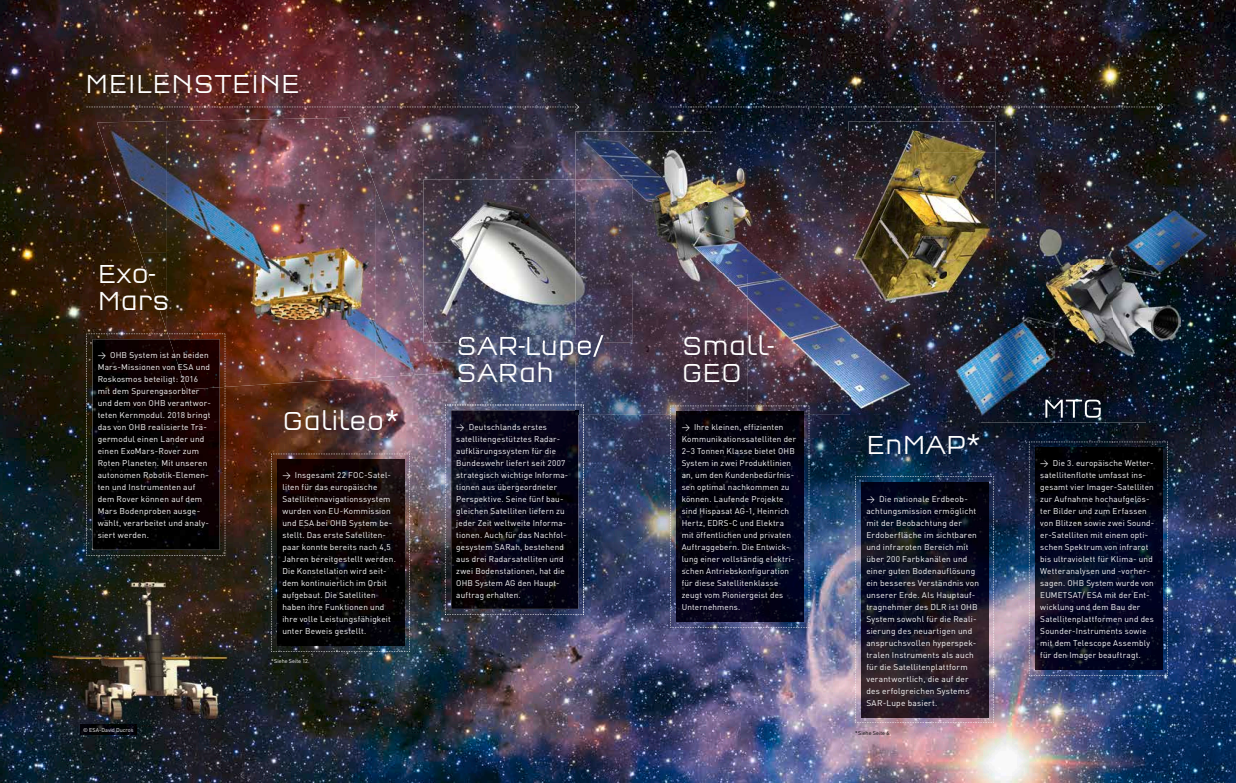
<style>
.page{position:relative;width:1236px;height:783px;background:#fff}
.page>*{position:absolute;margin:0;border:0;box-sizing:border-box;transform-origin:0 0}
.t1{font:300 condensed 27px/27px "Q Type OT";color:#fff}
.t2{font:300 condensed 27px "Q Type OT";letter-spacing:.02em;color:#fff}
.t3{font:8.3px/12px "DIN";letter-spacing:.025em;color:#fff}
.t4{font:5.5px "DIN";color:#fff}
.t5{font:5.5px "DIN";color:#000}
</style>
<div class="page">
<img style="left:0;top:0;width:1236px;height:782px">
<img style="left:166px;top:118px;width:210px;height:202px">
<img style="left:97px;top:121px;width:70px;height:132px">
<img style="left:375px;top:187px;width:35px;height:190px">
<img style="left:410px;top:279px;width:35px;height:96px">
<img style="left:140px;top:252px;width:27px;height:78px">
<img style="left:201px;top:320px;width:175px;height:67px">
<img style="left:166px;top:320px;width:35px;height:13px">
<img style="left:47px;top:567px;width:186px;height:157px">
<img style="left:86px;top:103px;width:493px;height:7px">
<img style="left:86px;top:333px;width:140px;height:223px">
<img style="left:93px;top:339px;width:127px;height:210px">
<img style="left:170px;top:339px;width:50px;height:50px">
<img style="left:271px;top:453px;width:139px;height:199px">
<img style="left:277px;top:459px;width:127px;height:186px">
<img style="left:80px;top:724px;width:56px;height:10px">
<svg style="left:670px;top:103px;width:493px;height:7px;background:#24252d"></svg>
<img style="left:1029px;top:441px;width:139px;height:235px">
<img style="left:1035px;top:447px;width:127px;height:222px">
<img style="left:849px;top:121px;width:146px;height:31px">
<img style="left:920px;top:152px;width:75px;height:64px">
<img style="left:920px;top:216px;width:27px;height:94px">
<img style="left:995px;top:203px;width:185px;height:63px">
<img style="left:1180px;top:203px;width:33px;height:219px">
<img style="left:981px;top:266px;width:199px;height:156px">
<img style="left:947px;top:310px;width:34px;height:112px">
<img style="left:1045px;top:399px;width:56px;height:18px">
<img style="left:947px;top:203px;width:48px;height:107px">
<img style="left:576px;top:131px;width:273px;height:71px">
<img style="left:632px;top:202px;width:217px;height:71px">
<img style="left:610px;top:273px;width:241px;height:142px">
<img style="left:576px;top:342px;width:34px;height:73px">
<img style="left:851px;top:310px;width:69px;height:105px">
<svg style="left:445px;top:404px;width:139px;height:211px;background:#121120"></svg>
<img style="left:576px;top:342px;width:27px;height:18px">
<img style="left:849px;top:131px;width:71px;height:179px">
<img style="left:424px;top:180px;width:208px;height:162px">
<img style="left:424px;top:315px;width:9px;height:27px">
<img style="left:459px;top:335px;width:144px;height:7px">
<img style="left:670px;top:405px;width:140px;height:223px">
<img style="left:677px;top:411px;width:127px;height:210px">
<img style="left:855px;top:476px;width:139px;height:247px">
<img style="left:861px;top:482px;width:127px;height:235px">
<h1 class="t2" style="left:86px;top:68px;width:216px">MEILENSTEINE</h1>
<h1 class="t1" style="left:98px;top:260px;width:73px">Exo-<br>Mars</h1>
<p class="t3" style="left:98px;top:348px;width:115px">&gt; OHB System ist an beiden<br>Mars-Missionen von ESA und<br>Roskosmos beteiligt: 2016 mit dem Spurengasorbiter und dem von OHB verantwor&shy;teten Kernmodul. 2018 bringt das von OHB realisierte Trä&shy;germodul einen Lander und einen ExoMars-Rover zum<br>Roten Planeten. Mit unseren autonomen Robotik-Elemen&shy;ten und Instrumenten auf dem Rover können auf dem<br>Mars Bodenproben ausge&shy;wählt, verarbeitet und analy&shy;siert werden.</p>
<p class="t4" style="left:83px;top:726px;width:52px">© ESA-David Ducros</p>
<h1 class="t1" style="left:282px;top:407px;width:119px">Galileo*</h1>
<p class="t3" style="left:282px;top:468px;width:115px">&gt; Insgesamt 22 FOC-Satel&shy;liten für das europäische<br>Satellitennavigationssystem wurden von EU-Kommission und ESA bei OHB System be&shy;stellt. Das erste Satelliten&shy;paar konnte bereits nach 4,5<br>Jahren bereitgestellt werden.<br>Die Konstellation wird seit&shy;dem kontinuierlich im Orbit aufgebaut. Die Satellit en haben ihre Funktionen und ihre volle Leistungsfähigkeit unter Beweis gestellt.</p>
<p class="t4" style="left:271px;top:657px;width:40px">*Siehe Seite 12.</p>
<h1 class="t1" style="left:456px;top:332px;width:149px">SAR-Lupe/<br>SARah</h1>
<p class="t3" style="left:456px;top:420px;width:114px">&gt; Deutschlands erstes satellitengestütztes Radar&shy;aufklärungssystem für die<br>Bundeswehr liefert seit 2007 strategisch wichtige Informa&shy;tionen aus übergeordneter<br>Perspektive. Seine fünf bau&shy;gleichen Satelliten liefern zu jeder Zeit weltweite Informa&shy;tionen. Auch für das Nachfol&shy;gesystem SARah, bestehend aus drei Radarsatelliten und zwei Bodenstationen, hat die<br>OHB System AG den Haupt&shy;auftrag erhalten.</p>
<h1 class="t1" style="left:682px;top:332px;width:94px">Small-<br>GEO</h1>
<p class="t3" style="left:682px;top:420px;width:116px">&gt; Ihre kleinen, effizienten<br>Kommunikationssatelliten der<br>2–3 Tonnen Klasse bietet OHB<br>System in zwei Produktlinien an, um den Kundenbedürfnis&shy;sen optimal nachkommen zu können. Laufende Projekte sind Hispasat AG-1, Heinrich<br>Hertz, EDRS-C und Elektra mit öffentlichen und privaten<br>Auftraggebern. Die Entwick&shy;lung einer vollständig elektri&shy;schen Antriebskonfiguration für diese Satellitenklasse zeugt vom Pioniergeist des<br>Unternehmens.</p>
<h1 class="t1" style="left:866px;top:431px;width:116px">EnMAP*</h1>
<p class="t3" style="left:866px;top:492px;width:114px">&gt; Die nationale Erdbeob&shy;achtungsmission ermöglicht mit der Beobachtung der<br>Erdoberfläche im sichtbaren und infraroten Bereich mit über 200 Farbkanälen und einer guten Bodenauflösung ein besseres Verständnis von unserer Erde. Als Hauptauf&shy;tragnehmer des DLR ist OHB<br>System sowohl für die Reali&shy;sierung des neuartigen und anspruchsvollen hyperspek&shy;tralen Instruments als auch für die Satellitenplattform verantwortlich, die auf der des erfolgreichen Systems<br>SAR-Lupe basiert.</p>
<p class="t5" style="left:855px;top:729px;width:37px">*Siehe Seite 6.</p>
<p class="t3" style="left:1040px;top:456px;width:116px">&gt; Die 3. europäische Wetter&shy;satellitenflotte umfasst ins&shy;gesamt vier Imager-Satelliten zur Aufnahme hochaufgelös&shy;ter Bilder und zum Erfassen von Blitzen sowie zwei Sound&shy;er-Satelliten mit einem opti&shy;schen Spektrum von infrarot bis ultraviolett für Klima- und<br>Wetteranalysen und -vorher&shy;sagen. OHB System wurde von<br>EUMETSAT/ ESA mit der Ent&shy;wicklung und dem Bau der<br>Satellitenplattformen und des<br>Sounder- Instruments sowie mit dem Telescope Assembly für den Imager beauftragt.</p>
</div>
